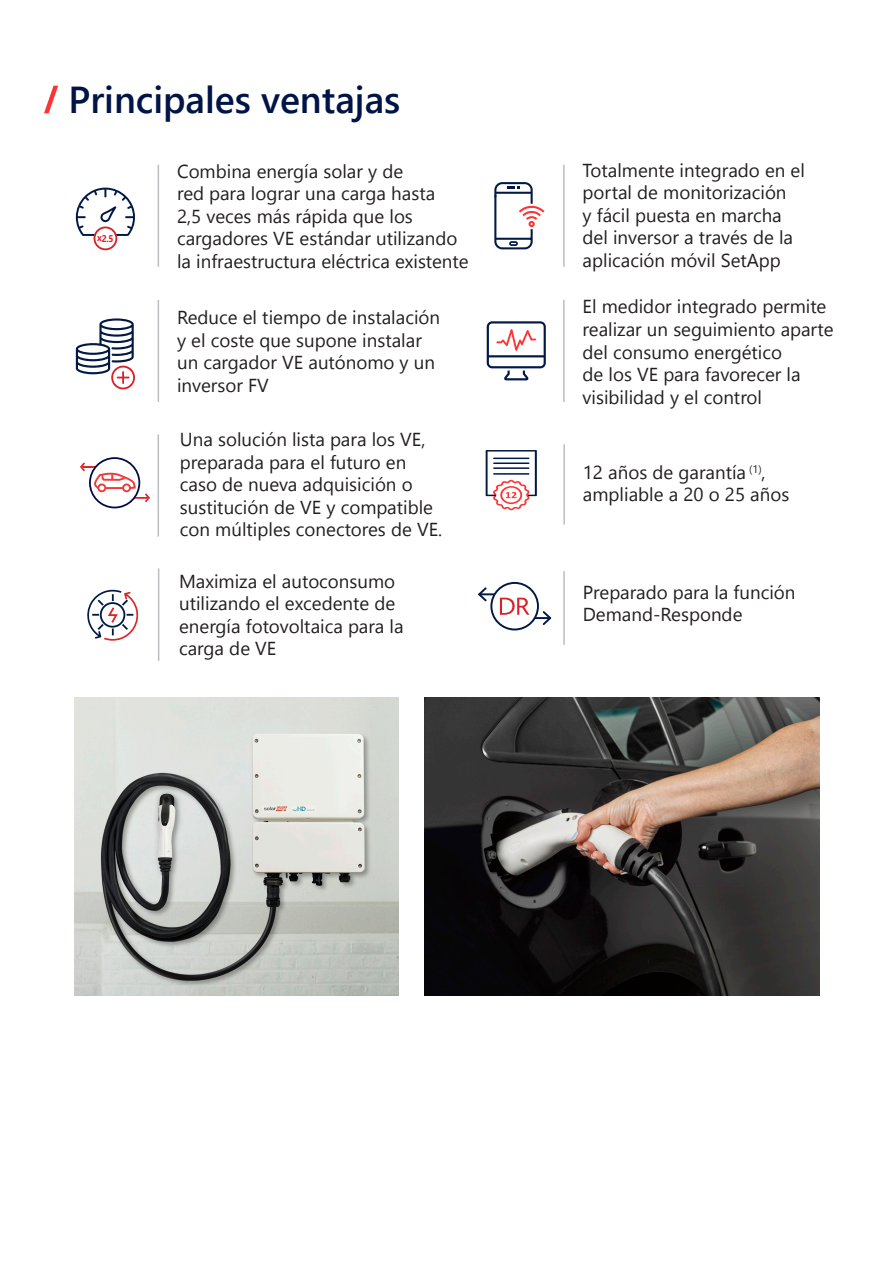
<style>
.page{position:relative;width:893px;height:1263px;background:#fff}
.page>*{position:absolute;margin:0;border:0;box-sizing:border-box;transform-origin:0 0}
.slesh_title{font:600 37.5px "Segoe UI";color:#001446}
.body_new{font:18.75px/22.5px "Segoe UI";color:#231f20}
.Body_Big{font:18.75px/22.5px "Segoe UI";color:#231f20}
.t1{font:700 9.75px "Segoe UI";color:#da2128;scale:.9 1}
</style>
<div class="page">
<svg style="left:44px;top:86px;width:14px;height:27px"></svg>
<svg style="left:487px;top:321px;width:59px;height:59px"></svg>
<hr style="left:563px;top:300px;width:2px;height:102px;background:#bcbdc0">
<svg style="left:76px;top:318px;width:59px;height:71px"></svg>
<hr style="left:158px;top:300px;width:1px;height:102px;background:#bcbdc0">
<hr style="left:563px;top:165px;width:2px;height:102px;background:#bcbdc0">
<svg style="left:494px;top:182px;width:50px;height:67px"></svg>
<hr style="left:479px;top:593px;width:24px;height:2px;background:#001945">
<svg style="left:478px;top:587px;width:10px;height:15px"></svg>
<hr style="left:526px;top:617px;width:24px;height:2px;background:#001945">
<svg style="left:541px;top:611px;width:11px;height:14px"></svg>
<div style="left:491px;top:583px;width:47px;height:46px;background:#fff;border-radius:50%"></div>
<div style="left:490px;top:582px;width:49px;height:48px;border:2px solid #001945;border-radius:50%"></div>
<svg style="left:500px;top:598px;width:29px;height:17px"></svg>
<hr style="left:563px;top:571px;width:2px;height:74px;background:#bcbdc0">
<hr style="left:158px;top:165px;width:1px;height:102px;background:#bcbdc0">
<img style="left:424px;top:698px;width:395px;height:297px">
<img style="left:75px;top:698px;width:323px;height:297px">
<svg style="left:90px;top:458px;width:49px;height:49px"></svg>
<div style="left:89px;top:457px;width:51px;height:51px;border:2px solid #000d46;border-radius:50%"></div>
<svg style="left:80px;top:462px;width:70px;height:40px"></svg>
<hr style="left:158px;top:434px;width:1px;height:102px;background:#bcbdc0">
<hr style="left:563px;top:444px;width:2px;height:80px;background:#bcbdc0">
<svg style="left:486px;top:450px;width:51px;height:60px"></svg>
<hr style="left:493px;top:458px;width:36px;height:1px;background:#001945">
<hr style="left:493px;top:462px;width:36px;height:2px;background:#001945">
<hr style="left:493px;top:467px;width:36px;height:2px;background:#001945">
<hr style="left:493px;top:473px;width:36px;height:2px;background:#001945">
<svg style="left:87px;top:589px;width:52px;height:52px"></svg>
<hr style="left:158px;top:568px;width:1px;height:93px;background:#bcbdc0">
<svg style="left:76px;top:188px;width:59px;height:62px"></svg>
<p class="slesh_title" style="left:68px;top:69px;width:333px">Principales ventajas</p>
<p class="t1" style="left:97px;top:231px;width:20px">x2.5</p>
<p class="body_new" style="left:177px;top:159px;width:293px">Combina energía solar y de<br>red para lograr una carga hasta<br>2,5 veces más rápida que los cargadores VE estándar utilizando la infraestructura eléctrica existente</p>
<p class="body_new" style="left:177px;top:306px;width:265px">Reduce el tiempo de instalación y el coste que supone instalar un cargador VE autónomo y un inversor FV</p>
<p class="Body_Big" style="left:180px;top:428px;width:264px">Una solución lista para los VE, preparada para el futuro en caso de nueva adquisición o sustitución de VE y compatible con múltiples conectores de VE.</p>
<p class="Body_Big" style="left:179px;top:569px;width:226px">Maximiza el autoconsumo utilizando el excedente de energía fotovoltaica para la carga de VE</p>
<p class="body_new" style="left:583px;top:158px;width:224px">Totalmente integrado en el portal de monitorización<br>y fácil puesta en marcha del inversor a través de la aplicación móvil SetApp</p>
<p class="body_new" style="left:583px;top:295px;width:253px">El medidor integrado permite realizar un seguimiento aparte del consumo energético<br>de los VE para favorecer la visibilidad y el control</p>
<p class="body_new" style="left:583px;top:461px;width:208px">12 años de garantía <sup>(1)</sup>, ampliable a 20 o 25 años</p>
<p class="body_new" style="left:583px;top:580px;width:214px">Preparado para la función<br>Demand-Responde</p>
</div>
